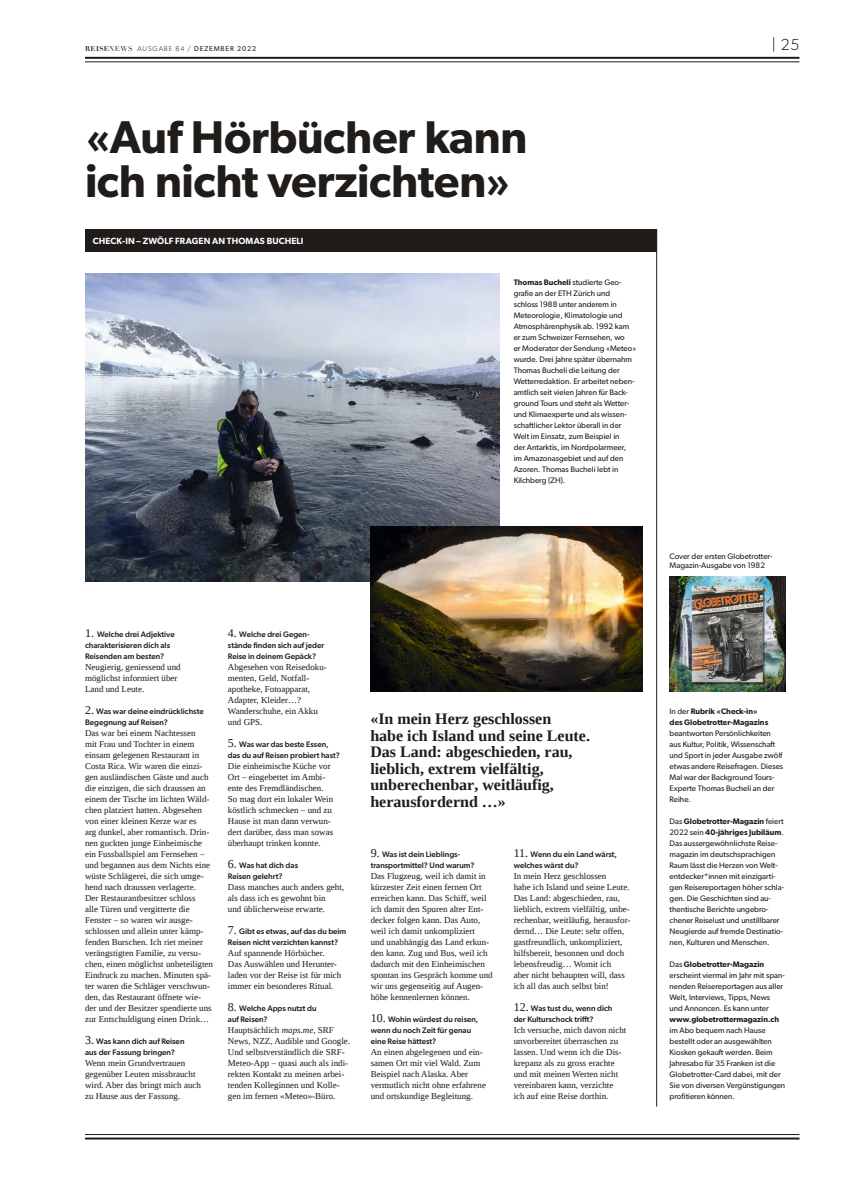
<style>
.page{position:relative;width:842px;height:1191px;background:#fff}
.page>*{position:absolute;margin:0;border:0;box-sizing:border-box;transform-origin:0 0}
.t1{font:600 46px/44px "Gibson";letter-spacing:-.005em;color:#201c1a}
.t2{font:700 16px/16.5px "Liberation Serif";color:#201c1a}
.t3{font:300 16px "Gibson";color:#201c1a}
.t4{font:9px/11px "Liberation Serif";color:#201c1a}
.t5{font:600 9px "Gibson";letter-spacing:.01em;color:#fff}
.t6{font:8px/11px "Gibson";color:#201c1a}
.t7{font:500 8px/11px "Gibson";color:#201c1a}
.t8{font:600 8px/11px "Gibson";color:#201c1a}
.t9{font:7px "Gibson";letter-spacing:.125em;color:#201c1a}
.s1{font-family:"Didot LT Pro";font-weight:700}
.s2{font-family:"Didot"}
.s3{font-weight:300}
.s4{font-weight:600}
.s5{font-family:"Liberation Serif";font-weight:400;font-size:12px}
.s6{font-style:italic}
.s7{font-weight:400}
</style>
<div class="page">
<hr style="left:85px;top:57px;width:714px;height:2px;background:#201c1a">
<hr style="left:85px;top:62px;width:714px;height:1px;background:#201c1a">
<hr style="left:85px;top:1137px;width:714px;height:2px;background:#201c1a">
<hr style="left:85px;top:1134px;width:714px;height:1px;background:#201c1a">
<div style="left:85px;top:229px;width:572px;height:22px;background:#201c1a"></div>
<hr style="left:656px;top:230px;width:1px;height:876px;background:#201c1a">
<img style="left:85px;top:273px;width:414px;height:308px">
<img style="left:371px;top:526px;width:271px;height:166px">
<img style="left:670px;top:576px;width:115px;height:116px">
<p class="t9" style="left:85px;top:44px;width:173px"><span class="s1">REISE</span><span class="s2">NEWS</span> <span class="s3">AUSGABE 84 /</span> DEZEMBER 2022</p>
<h2 class="t3" style="left:772px;top:34px;width:29px">| 25</h2>
<h1 class="t1" style="left:85px;top:114px;width:444px">«Auf Hörbücher kann ich nicht verzichten»</h1>
<p class="t5" style="left:93px;top:236px;width:212px">CHECK-IN – ZWÖLF FRAGEN AN THOMAS BUCHELI</p>
<p class="t6" style="left:514px;top:276px;width:124px"><span class="s4">Thomas Bucheli</span> studierte Geo&shy;grafie an der ETH Zürich und schloss 1988 unter anderem in<br>Meteorologie, Klimatologie und<br>Atmosphärenphysik ab. 1992 kam er zum Schweizer Fernsehen, wo<br>er Moderator der Sendung «Meteo» wurde. Drei Jahre später übernahm<br>Thomas Bucheli die Leitung der<br>Wetterredaktion. Er arbeitet neben&shy;amtlich seit vielen Jahren für Back&shy;ground Tours und steht als Wetter&shy;und Klimaexperte und als wissen&shy;schaftlicher Lektor überall in der<br>Welt im Einsatz, zum Beispiel in<br>der Antarktis, im Nordpolarmeer, im Amazonasgebiet und auf den<br>Azoren. Thomas Bucheli lebt in<br>Kilchberg (ZH).</p>
<p class="t7" style="left:85px;top:628px;width:91px"><span class="s5">1.</span> Welche drei Adjektive charakterisieren dich als<br>Reisenden am besten?</p>
<p class="t4" style="left:85px;top:661px;width:97px">Neugierig, geniessend und möglichst informiert über<br>Land und Leute.</p>
<p class="t7" style="left:85px;top:705px;width:120px"><span class="s5">2.</span> Was war deine eindrücklichste<br>Begegnung auf Reisen?</p>
<p class="t4" style="left:85px;top:727px;width:129px">Das war bei einem Nachtessen<br>mit Frau und Tochter in einem einsam gelegenen Restaurant in<br>Costa Rica. Wir waren die einzi&shy;gen ausländischen Gäste und auch die einzigen, die sich draussen an einem der Tische im lichten Wäld&shy;chen platziert hatten. Abgesehen von einer kleinen Kerze war es<br>arg dunkel, aber romantisch. Drin&shy;nen guckten junge Einheimische ein Fussballspiel am Fernsehen – und begannen aus dem Nichts eine wüste Schlägerei, die sich umge&shy;hend nach draussen verlagerte.<br>Der Restaurantbesitzer schloss<br>alle Türen und vergitterte die<br>Fenster – so waren wir ausge&shy;schlossen und allein unter kämp&shy;fenden Burschen. Ich riet meiner verängstigten Familie, zu versu&shy;chen, einen möglichst unbeteiligten<br>Eindruck zu machen. Minuten spä&shy;ter waren die Schläger verschwun&shy;den, das Restaurant öffnete wie&shy;der und der Besitzer spendierte uns zur Entschuldigung einen Drink…</p>
<p class="t7" style="left:85px;top:1035px;width:101px"><span class="s5">3.</span> Was kann dich auf Reisen aus der Fassung bringen?</p>
<p class="t4" style="left:85px;top:1057px;width:117px">Wenn mein Grundvertrauen gegenüber Leuten missbraucht wird. Aber das bringt mich auch zu Hause aus der Fassung.</p>
<p class="t7" style="left:228px;top:628px;width:98px"><span class="s5">4.</span> Welche drei Gegen&shy;stände finden sich auf jeder<br>Reise in deinem Gepäck?</p>
<p class="t4" style="left:228px;top:661px;width:100px">Abgesehen von Reisedoku&shy;menten, Geld, Notfall&shy;apotheke, Fotoapparat,<br>Adapter, Kleider…?<br>Wanderschuhe, ein Akku und GPS.</p>
<p class="t7" style="left:228px;top:738px;width:114px"><span class="s5">5.</span> Was war das beste Essen, das du auf Reisen probiert hast?</p>
<p class="t4" style="left:228px;top:760px;width:107px">Die einheimische Küche vor<br>Ort – eingebettet im Ambi&shy;ente des Fremdländischen.<br>So mag dort ein lokaler Wein köstlich schmecken – und zu<br>Hause ist man dann verwun&shy;dert darüber, dass man sowas überhaupt trinken konnte.</p>
<p class="t7" style="left:228px;top:859px;width:72px"><span class="s5">6.</span> Was hat dich das<br>Reisen gelehrt?</p>
<p class="t4" style="left:228px;top:881px;width:118px">Dass manches auch anders geht, als dass ich es gewohnt bin<br>und üblicherweise erwarte.</p>
<p class="t7" style="left:228px;top:925px;width:120px"><span class="s5">7.</span> Gibt es etwas, auf das du beim<br>Reisen nicht verzichten kannst?</p>
<p class="t4" style="left:228px;top:947px;width:115px">Auf spannende Hörbücher.<br>Das Auswählen und Herunter&shy;laden vor der Reise ist für mich immer ein besonderes Ritual.</p>
<p class="t7" style="left:228px;top:1002px;width:90px"><span class="s5">8.</span> Welche Apps nutzt du auf Reisen?</p>
<p class="t4" style="left:228px;top:1024px;width:124px">Hauptsächlich <span class="s6">maps.me</span>, SRF<br>News, NZZ, Audible und Google.<br>Und selbstverständlich die SRF-<br>Meteo-App – quasi auch als indi&shy;rekten Kontakt zu meinen arbei&shy;tenden Kolleginnen und Kolle&shy;gen im fernen «Meteo»-Büro.</p>
<h2 class="t2" style="left:370px;top:710px;width:221px">«In mein Herz geschlossen<br>habe ich Island und seine Leute.<br>Das Land: abgeschieden, rau, lieblich, extrem vielfältig, unberechenbar, weitläufig, herausfordernd …»</h2>
<p class="t7" style="left:371px;top:848px;width:105px"><span class="s5">9.</span> Was ist dein Lieblings&shy;transportmittel? Und warum?</p>
<p class="t4" style="left:371px;top:870px;width:123px">Das Flugzeug, weil ich damit in kürzester Zeit einen fernen Ort erreichen kann. Das Schiff, weil ich damit den Spuren alter Ent&shy;decker folgen kann. Das Auto, weil ich damit unkompliziert<br>und unabhängig das Land erkun&shy;den kann. Zug und Bus, weil ich dadurch mit den Einheimischen spontan ins Gespräch komme und wir uns gegenseitig auf Augen&shy;höhe kennenlernen können.</p>
<p class="t7" style="left:371px;top:1013px;width:109px"><span class="s5">10.</span> Wohin würdest du reisen, wenn du noch Zeit für genau eine Reise hättest?</p>
<p class="t4" style="left:371px;top:1046px;width:117px">An einen abgelegenen und ein&shy;samen Ort mit viel Wald. Zum<br>Beispiel nach Alaska. Aber vermutlich nicht ohne erfahrene und ortskundige Begleitung.</p>
<p class="t7" style="left:514px;top:848px;width:105px"><span class="s5">11.</span> Wenn du ein Land wärst, welches wärst du?</p>
<p class="t4" style="left:514px;top:870px;width:118px">In mein Herz geschlossen<br>habe ich Island und seine Leute.<br>Das Land: abgeschieden, rau, lieblich, extrem vielfältig, unbe&shy;rechenbar, weitläufig, herausfor&shy;dernd… Die Leute: sehr offen, gastfreundlich, unkompliziert, hilfsbereit, besonnen und doch lebensfreudig… Womit ich<br>aber nicht behaupten will, dass ich all das auch selbst bin!</p>
<p class="t7" style="left:514px;top:1002px;width:100px"><span class="s5">12.</span> Was tust du, wenn dich der Kulturschock trifft?</p>
<p class="t4" style="left:514px;top:1024px;width:114px">Ich versuche, mich davon nicht unvorbereitet überraschen zu lassen. Und wenn ich die Dis&shy;krepanz als zu gross erachte und mit meinen Werten nicht vereinbaren kann, verzichte ich auf eine Reise dorthin.</p>
<p class="t6" style="left:670px;top:551px;width:104px;line-height:9px">Cover der ersten Globetrotter-<br>Magazin-Ausgabe von 1982</p>
<p class="t8" style="left:670px;top:705px;width:100px"><span class="s7">In der</span> Rubrik «Check-in» des Globetrotter-Magazins</p>
<p class="t6" style="left:670px;top:727px;width:115px">beantworten Persönlichkeiten aus Kultur, Politik, Wissenschaft und Sport in jeder Ausgabe zwölf etwas andere Reisefragen. Dieses<br>Mal war der Background Tours-<br>Experte Thomas Bucheli an der<br>Reihe.</p>
<p class="t6" style="left:670px;top:815px;width:116px">Das <span class="s4">Globetrotter-Magazin</span> feiert<br>2022 sein <span class="s4">40-jähriges Jubiläum</span>.<br>Das aussergewöhnlichste Reise&shy;magazin im deutschsprachigen<br>Raum lässt die Herzen von Welt&shy;entdecker*innen mit einzigarti&shy;gen Reisereportagen höher schla&shy;gen. Die Geschichten sind au&shy;thentische Berichte ungebro&shy;chener Reiselust und unstillbarer<br>Neugierde auf fremde Destinatio&shy;nen, Kulturen und Menschen.</p>
<p class="t6" style="left:670px;top:958px;width:117px">Das <span class="s4">Globetrotter-Magazin </span>erscheint viermal im Jahr mit span&shy;nenden Reisereportagen aus aller<br>Welt, Interviews, Tipps, News und Annoncen. Es kann unter</p>
<p class="t8" style="left:670px;top:1013px;width:111px">www.globetrottermagazin.ch</p>
<p class="t6" style="left:670px;top:1024px;width:117px">im Abo bequem nach Hause bestellt oder an ausgewählten<br>Kiosken gekauft werden. Beim<br>Jahresabo für 35 Franken ist die<br>Globetrotter-Card dabei, mit der<br>Sie von diversen Vergünstigungen profitieren können.</p>
</div>
